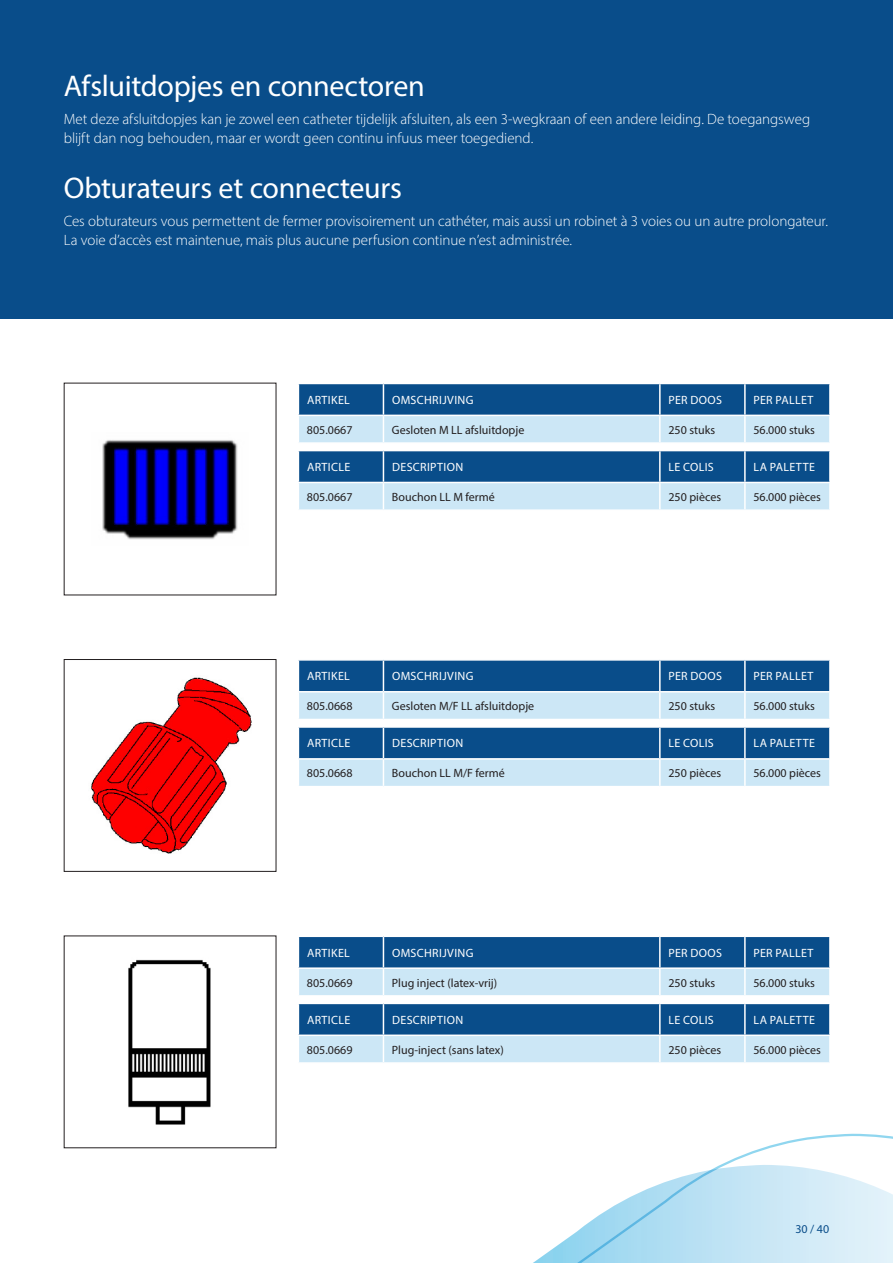
<style>
.page{position:relative;width:893px;height:1263px;background:#fff}
.page>*{position:absolute;margin:0;border:0;box-sizing:border-box;transform-origin:0 0}
.t1{font:30px "Myriad Pro";letter-spacing:-.01em;color:#fff}
.t2{font:300 15px/19.5px "Myriad Pro";letter-spacing:-.005em;color:#fff}
.t3{font:12px "Myriad Pro";color:#231f20}
.t4{font:12px "Myriad Pro";letter-spacing:.03em;color:#fff}
.t5{font:12px "Myriad Pro";color:#094d8a}
</style>
<div class="page">
<svg style="left:720px;top:1133px;width:173px;height:32px"></svg>
<svg style="left:533px;top:1165px;width:360px;height:98px"></svg>
<div style="left:0;top:0;width:893px;height:319px;background:#094d8a"></div>
<svg style="left:298px;top:660px;width:532px;height:59px;background:#6b9abf"></svg>
<hr style="left:744px;top:692px;width:2px;height:27px;background:#fff">
<hr style="left:829px;top:692px;width:2px;height:27px;background:#fff">
<svg style="left:298px;top:727px;width:532px;height:59px;background:#6b9abf"></svg>
<hr style="left:744px;top:760px;width:2px;height:26px;background:#fff">
<hr style="left:829px;top:760px;width:2px;height:26px;background:#fff">
<svg style="left:63px;top:659px;width:214px;height:213px"></svg>
<svg style="left:298px;top:383px;width:532px;height:59px;background:#6b9abf"></svg>
<hr style="left:744px;top:416px;width:2px;height:26px;background:#fff">
<hr style="left:829px;top:416px;width:2px;height:26px;background:#fff">
<svg style="left:298px;top:451px;width:532px;height:58px;background:#6998be"></svg>
<hr style="left:744px;top:483px;width:2px;height:26px;background:#fff">
<hr style="left:829px;top:483px;width:2px;height:26px;background:#fff">
<svg style="left:63px;top:382px;width:214px;height:214px"></svg>
<svg style="left:298px;top:936px;width:532px;height:59px;background:#6b9abf"></svg>
<hr style="left:744px;top:969px;width:2px;height:26px;background:#fff">
<hr style="left:829px;top:969px;width:2px;height:26px;background:#fff">
<svg style="left:298px;top:1003px;width:532px;height:59px;background:#6b9abf"></svg>
<hr style="left:744px;top:1036px;width:2px;height:26px;background:#fff">
<hr style="left:829px;top:1036px;width:2px;height:26px;background:#fff">
<svg style="left:63px;top:935px;width:214px;height:213px"></svg>
<h1 class="t1" style="left:64px;top:67px;width:363px">Afsluitdopjes en connectoren</h1>
<p class="t2" style="left:64px;top:109px;width:748px">Met deze afsluitdopjes kan je zowel een catheter tijdelijk afsluiten, als een 3-wegkraan of een andere leiding. De toegangsweg blijft dan nog behouden, maar er wordt geen continu infuus meer toegediend.</p>
<h1 class="t1" style="left:64px;top:169px;width:340px">Obturateurs et connecteurs</h1>
<p class="t2" style="left:64px;top:211px;width:766px">Ces obturateurs vous permettent de fermer provisoirement un cathéter, mais aussi un robinet à 3 voies ou un autre prolongateur.<br>La voie d’accès est maintenue, mais plus aucune perfusion continue n’est administrée.</p>
<p class="t4" style="left:307px;top:392px;width:44px">ARTIKEL</p>
<p class="t4" style="left:392px;top:392px;width:83px">OMSCHRIJVING</p>
<p class="t4" style="left:668px;top:392px;width:55px">PER DOOS</p>
<p class="t4" style="left:753px;top:392px;width:61px">PER PALLET</p>
<p class="t3" style="left:307px;top:422px;width:47px">805.0667</p>
<p class="t3" style="left:392px;top:422px;width:134px">Gesloten M LL afsluitdopje</p>
<p class="t3" style="left:668px;top:422px;width:48px">250 stuks</p>
<p class="t3" style="left:753px;top:422px;width:63px">56.000 stuks</p>
<p class="t4" style="left:307px;top:460px;width:45px">ARTICLE</p>
<p class="t4" style="left:392px;top:460px;width:73px">DESCRIPTION</p>
<p class="t4" style="left:668px;top:460px;width:47px">LE COLIS</p>
<p class="t4" style="left:753px;top:460px;width:63px">LA PALETTE</p>
<p class="t3" style="left:307px;top:489px;width:47px">805.0667</p>
<p class="t3" style="left:392px;top:489px;width:104px">Bouchon LL M fermé</p>
<p class="t3" style="left:668px;top:489px;width:54px">250 pièces</p>
<p class="t3" style="left:753px;top:489px;width:69px">56.000 pièces</p>
<p class="t4" style="left:307px;top:669px;width:44px">ARTIKEL</p>
<p class="t4" style="left:392px;top:669px;width:83px">OMSCHRIJVING</p>
<p class="t4" style="left:668px;top:669px;width:55px">PER DOOS</p>
<p class="t4" style="left:753px;top:669px;width:61px">PER PALLET</p>
<p class="t3" style="left:307px;top:699px;width:47px">805.0668</p>
<p class="t3" style="left:392px;top:699px;width:144px">Gesloten M/F LL afsluitdopje</p>
<p class="t3" style="left:668px;top:699px;width:48px">250 stuks</p>
<p class="t3" style="left:753px;top:699px;width:63px">56.000 stuks</p>
<p class="t4" style="left:307px;top:736px;width:45px">ARTICLE</p>
<p class="t4" style="left:392px;top:736px;width:73px">DESCRIPTION</p>
<p class="t4" style="left:668px;top:736px;width:47px">LE COLIS</p>
<p class="t4" style="left:753px;top:736px;width:63px">LA PALETTE</p>
<p class="t3" style="left:307px;top:766px;width:47px">805.0668</p>
<p class="t3" style="left:392px;top:766px;width:114px">Bouchon LL M/F fermé</p>
<p class="t3" style="left:668px;top:766px;width:54px">250 pièces</p>
<p class="t3" style="left:753px;top:766px;width:69px">56.000 pièces</p>
<p class="t4" style="left:307px;top:945px;width:44px">ARTIKEL</p>
<p class="t4" style="left:392px;top:945px;width:83px">OMSCHRIJVING</p>
<p class="t4" style="left:668px;top:945px;width:55px">PER DOOS</p>
<p class="t4" style="left:753px;top:945px;width:61px">PER PALLET</p>
<p class="t3" style="left:307px;top:975px;width:47px">805.0669</p>
<p class="t3" style="left:392px;top:975px;width:107px">Plug inject (latex-vrij)</p>
<p class="t3" style="left:668px;top:975px;width:48px">250 stuks</p>
<p class="t3" style="left:753px;top:975px;width:63px">56.000 stuks</p>
<p class="t4" style="left:307px;top:1012px;width:45px">ARTICLE</p>
<p class="t4" style="left:392px;top:1012px;width:73px">DESCRIPTION</p>
<p class="t4" style="left:668px;top:1012px;width:47px">LE COLIS</p>
<p class="t4" style="left:753px;top:1012px;width:63px">LA PALETTE</p>
<p class="t3" style="left:307px;top:1042px;width:47px">805.0669</p>
<p class="t3" style="left:392px;top:1042px;width:113px">Plug-inject (sans latex)</p>
<p class="t3" style="left:668px;top:1042px;width:54px">250 pièces</p>
<p class="t3" style="left:753px;top:1042px;width:69px">56.000 pièces</p>
<p class="t5" style="left:795px;top:1222px;width:35px">30 / 40</p>
</div>
